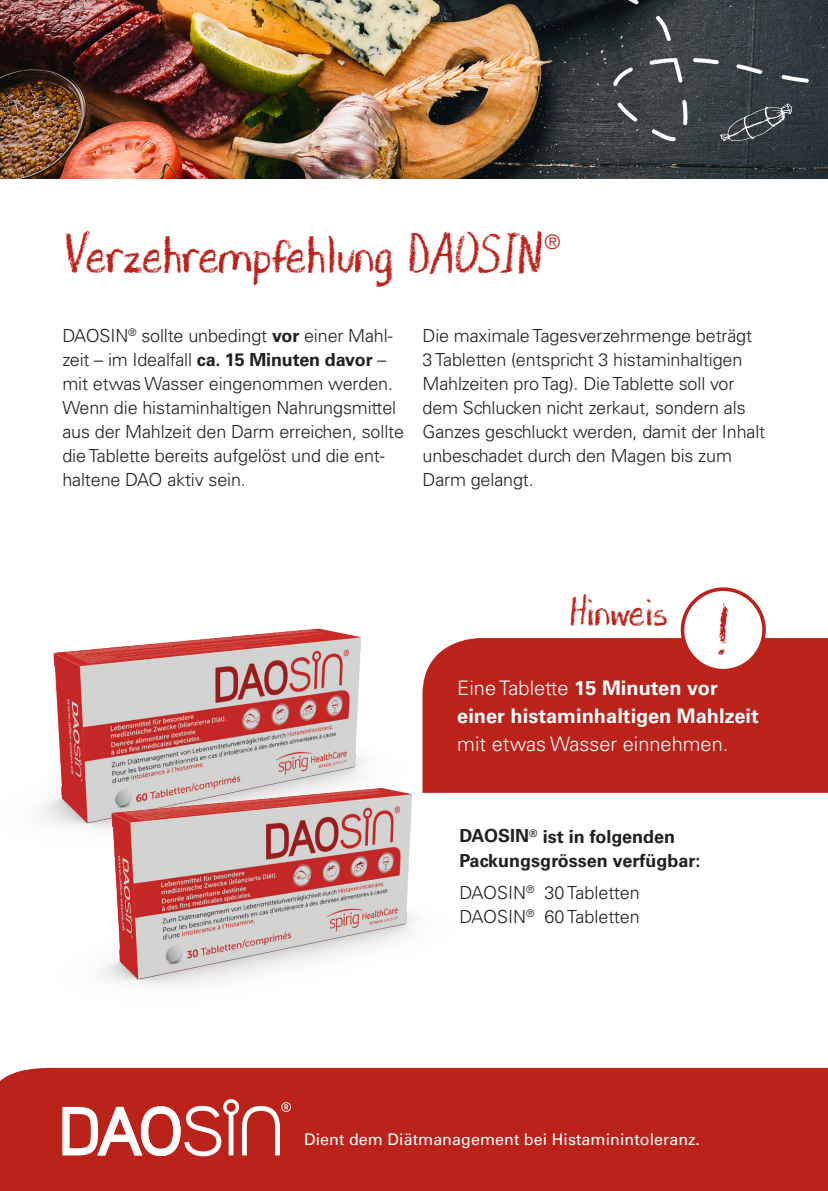
<style>
.page{position:relative;width:828px;height:1191px;background:#fff}
.page>*{position:absolute;margin:0;border:0;box-sizing:border-box;transform-origin:0 0}
.t1{font:65.8px "DJB Chalk It Up";color:#bb221a;scale:.82 1}
.t2{font:53.6px "DJB Chalk It Up";color:#bb221a;scale:.82 1}
.t3{font:41.4px "DJB Chalk It Up";color:#bb221a;scale:.82 1}
.t4{font:700 20px/28px "Univers LT Std";color:#fff}
.t5{font:300 20px "Univers LT Std";color:#fff}
.t6{font:300 20px "Univers LT Std";color:#bb221a}
.t7{font:300 18px/24px "Univers LT Std";letter-spacing:-.01em;color:#231f20}
.t8{font:700 18px/24px "Univers LT Std";color:#231f20}
.t9{font:16px "Univers LT Std";letter-spacing:.005em;color:#fff}
.s1{font-weight:700}
.s2{font-weight:300}
</style>
<div class="page">
<div style="left:439px;top:638px;width:389px;height:155px;background:#bb221a"></div>
<div style="left:0;top:1067px;width:828px;height:124px;background:#bb221a"></div>
<img style="left:0;top:0;width:506px;height:179px">
<svg style="left:506px;top:0;width:322px;height:179px;background:#434544"></svg>
<div style="left:682px;top:589px;width:82px;height:81px;background:#fff;border-radius:50%"></div>
<div style="left:681px;top:587px;width:85px;height:85px;border:4px solid #bb221a;border-radius:50%"></div>
<svg style="left:62px;top:1099px;width:229px;height:57px"></svg>
<img style="left:40px;top:628px;width:399px;height:194px">
<img style="left:52px;top:696px;width:443px;height:290px">
<h2 class="t2" style="left:62px;top:217px;width:594px">Verzehrempfehlung DAOSIN</h2>
<p class="t6" style="left:544px;top:229px;width:17px">®</p>
<p class="t7" style="left:62px;top:323px;width:343px">DAOSIN<sup>®</sup> sollte unbedingt <span class="s1">vor</span> einer Mahl&shy;zeit – im Idealfall <span class="s1">ca. 15 Minuten davor</span> – mit etwas Wasser eingenommen werden.<br>Wenn die histaminhaltigen Nahrungsmittel aus der Mahlzeit den Darm erreichen, sollte die Tablette bereits aufgelöst und die ent&shy;haltene DAO aktiv sein.</p>
<p class="t7" style="left:422px;top:323px;width:344px">Die maximale Tagesverzehrmenge beträgt 3 Tabletten (entspricht 3 histaminhaltigen Mahlzeiten pro Tag). Die Tablette soll vor dem Schlucken nicht zerkaut, sondern als Ganzes geschluckt werden, damit der Inhalt unbeschadet durch den Magen bis zum Darm gelangt.</p>
<h3 class="t3" style="left:570px;top:583px;width:125px">Hinweis</h3>
<h1 class="t1" style="left:714px;top:586px;width:26px">!</h1>
<p class="t4" style="left:457px;top:674px;width:303px"><span class="s2">Eine Tablette</span> 15 Minuten vor einer histaminhaltigen Mahlzeit</p>
<p class="t5" style="left:457px;top:731px;width:273px">mit etwas Wasser einnehmen.</p>
<p class="t8" style="left:459px;top:824px;width:243px">DAOSIN<sup>®</sup> ist in folgenden<br>Packungsgrössen verfügbar:</p>
<p class="t7" style="left:459px;top:880px;width:182px">DAOSIN<sup>®</sup> 30 Tabletten<br>DAOSIN<sup>®</sup> 60 Tabletten</p>
<p class="t9" style="left:304px;top:1129px;width:397px">Dient dem Diätmanagement bei Histaminintoleranz.</p>
</div>
